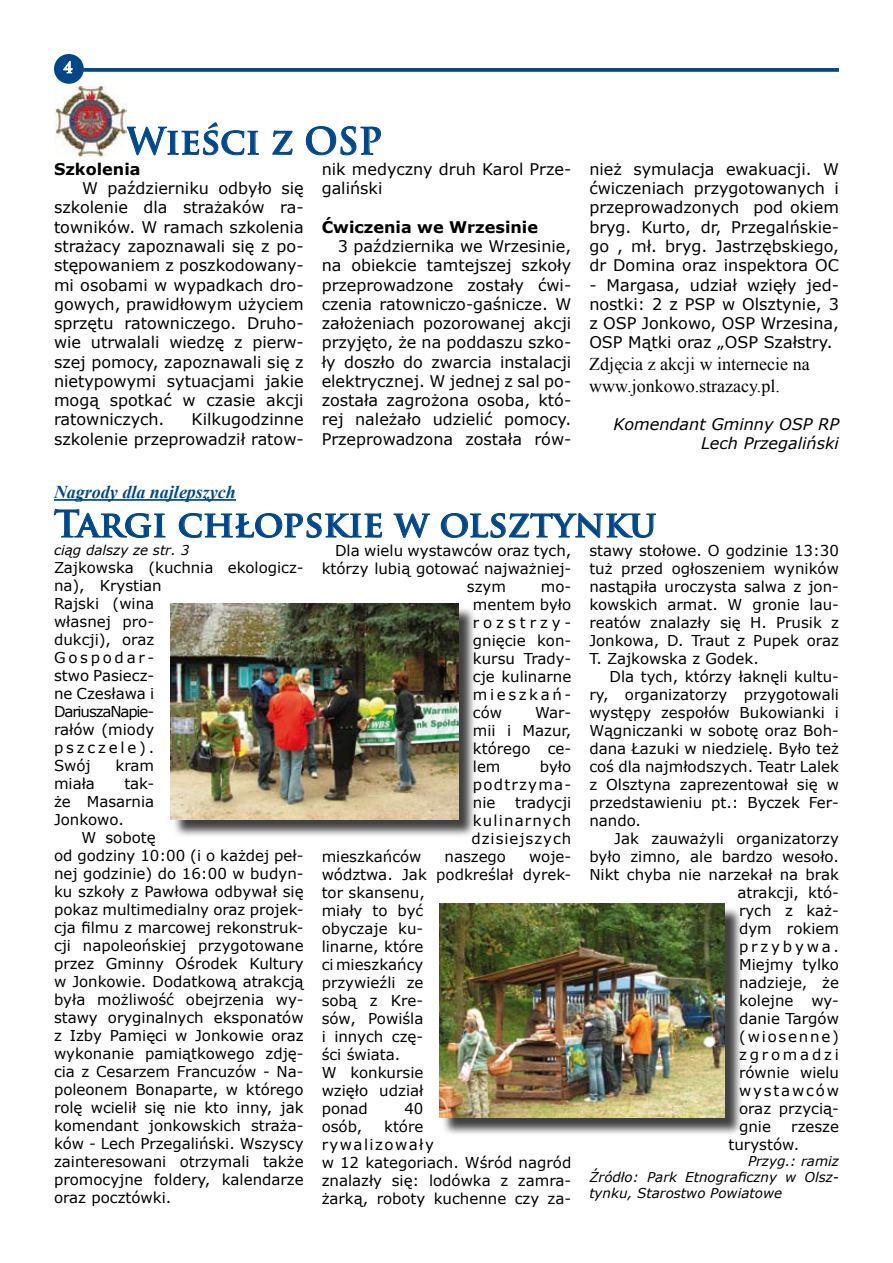
<style>
.page{position:relative;width:893px;height:1263px;background:#fff}
.page>*{position:absolute;margin:0;border:0;box-sizing:border-box;transform-origin:0 0}
.t1{font:700 36px "Trajan Pro";color:#00478a}
.t2{font:18px/21.6px "Times New Roman";color:#000}
.t3{font:italic 700 18px "Times New Roman";color:#00478a}
.t4{font:16.05px/19.2px "Verdana";color:#000;text-align:justify}
.t5{font:italic 16.05px/19.2px "Verdana";color:#000;text-align:right}
.t6{font:700 16.05px "Verdana";color:#000}
.t7{font:15px/18px "Verdana";color:#000;text-align:justify}
.t8{font:15px "Verdana";letter-spacing:.12em;color:#000}
.t9{font:15px "Verdana";letter-spacing:.19em;color:#000}
.t10{font:15px "Verdana";letter-spacing:.185em;color:#000}
.t11{font:700 15px "Trajan Pro";color:#fff}
.t12{font:italic 13.5px/16.2px "Verdana";color:#000;text-align:justify}
</style>
<div class="page">
<div style="left:56px;top:56px;width:26px;height:26px;background:#00478a;border-radius:50%"></div>
<svg style="left:63px;top:61px;width:10px;height:13px"></svg>
<div style="left:54px;top:54px;width:30px;height:30px;border:4px solid #00478a;border-radius:50%"></div>
<svg style="left:83px;top:68px;width:756px;height:4px;background:#0f5291"></svg>
<hr style="left:54px;top:499px;width:182px;height:2px;background:#00478a">
<svg style="left:54px;top:509px;width:112px;height:29px"></svg>
<svg style="left:179px;top:513px;width:203px;height:25px"></svg>
<svg style="left:393px;top:513px;width:38px;height:25px"></svg>
<svg style="left:441px;top:513px;width:215px;height:25px"></svg>
<svg style="left:126px;top:122px;width:133px;height:34px"></svg>
<svg style="left:272px;top:130px;width:21px;height:25px"></svg>
<svg style="left:306px;top:126px;width:75px;height:30px"></svg>
<img style="left:54px;top:87px;width:72px;height:70px">
<div style="left:172px;top:606px;width:305px;height:232px;background:#000;opacity:.75"></div>
<img style="left:170px;top:604px;width:288px;height:216px">
<div style="left:442px;top:906px;width:301px;height:230px;background:#000;opacity:.75"></div>
<img style="left:439px;top:904px;width:285px;height:213px">
<p class="t11" style="left:63px;top:58px;width:10px">4</p>
<h1 class="t1" style="left:126px;top:119px;width:257px">Wieści z OSP</h1>
<p class="t6" style="left:54px;top:159px;width:88px">Szkolenia</p>
<p class="t4" style="left:54px;top:179px;width:251px;text-indent:28px">W październiku odbyło się szkolenie dla strażaków ra&shy;towników. W ramach szkolenia strażacy zapoznawali się z po&shy;stępowaniem z poszkodowany&shy;mi osobami w wypadkach dro&shy;gowych, prawidłowym użyciem sprzętu ratowniczego. Druho&shy;wie utrwalali wiedzę z pierw&shy;szej pomocy, zapoznawali się z nietypowymi sytuacjami jakie mogą spotkać w czasie akcji ratowniczych.</p>
<p class="t4" style="left:54px;top:410px;width:251px;text-align:right">Kilkugodzinne<br>szkolenie przeprowadził ratow-</p>
<p class="t4" style="left:322px;top:160px;width:251px">nik medyczny druh Karol Prze&shy;galiński</p>
<p class="t6" style="left:322px;top:217px;width:218px">Ćwiczenia we Wrzesinie</p>
<p class="t4" style="left:322px;top:237px;width:251px;text-indent:16px">3 października we Wrzesinie, na obiekcie tamtejszej szkoły przeprowadzone zostały ćwi&shy;czenia ratowniczo-gaśnicze. W założeniach pozorowanej akcji przyjęto, że na poddaszu szko&shy;ły doszło do zwarcia instalacji elektrycznej. W jednej z sal po&shy;została zagrożona osoba, któ&shy;rej należało udzielić pomocy.<br>Przeprowadzona została rów-</p>
<p class="t4" style="left:589px;top:160px;width:251px">nież symulacja ewakuacji. W ćwiczeniach przygotowanych i przeprowadzonych pod okiem bryg. Kurto, dr, Przegalńskie&shy;go , mł. bryg. Jastrzębskiego, dr Domina oraz inspektora OC</p>
<p class="t4" style="left:589px;top:275px;width:251px">- Margasa, udział wzięły jed&shy;nostki: 2 z PSP w Olsztynie, 3 z OSP Jonkowo, OSP Wrzesina, OSP Mątki oraz „OSP Szałstry.</p>
<p class="t2" style="left:589px;top:353px;width:222px">Zdjęcia z akcji w internecie na www.jonkowo.strazacy.pl.</p>
<p class="t5" style="left:613px;top:415px;width:227px">Komendant Gminny OSP RP<br>Lech Przegaliński</p>
<p class="t3" style="left:54px;top:479px;width:183px">Nagrody dla najlepszych</p>
<h1 class="t1" style="left:54px;top:501px;width:604px">Targi chłopskie w olsztynku</h1>
<p class="t12" style="left:54px;top:542px;width:137px">ciąg dalszy ze str. 3</p>
<p class="t7" style="left:54px;top:558px;width:251px;text-align:left">Zajkowska (kuchnia ekologicz&shy;na), Krystian<br>Rajski (wina<br>własnej pro-<br>dukcji), oraz<br>Gospodar-<br>stwo Pasiecz-<br>ne Czesława i<br>Dariusza Napie-<br>rałów (miody<br>pszczele).<br>Swój</p>
<p class="t7" style="left:116px;top:756px;width:40px">kram</p>
<p class="t7" style="left:54px;top:774px;width:102px;text-indent:70px">tak&shy;że Masarnia Jonkowo.</p>
<p class="t7" style="left:54px;top:828px;width:251px;text-align:left;text-indent:27px">W sobotę<br>od godziny 10:00 (i o każdej peł&shy;nej godzinie) do 16:00 w budyn&shy;ku szkoły z Pawłowa odbywał się pokaz multimedialny oraz projek&shy;cja filmu z marcowej rekonstruk&shy;cji napoleońskiej przygotowane przez Gminny Ośrodek Kultury w Jonkowie. Dodatkową atrakcją była możliwość obejrzenia wy&shy;stawy oryginalnych eksponatów z Izby Pamięci w Jonkowie oraz wykonanie pamiątkowego zdję&shy;cia z Cesarzem Francuzów - Na&shy;poleonem Bonaparte, w którego rolę wcielił się nie kto inny, jak komendant jonkowskich straża&shy;ków - Lech Przegaliński. Wszyscy zainteresowani otrzymali także promocyjne foldery, kalendarze oraz pocztówki.</p>
<p class="t7" style="left:54px;top:774px;width:42px">miała</p>
<p class="t7" style="left:335px;top:541px;width:238px">Dla wielu wystawców oraz tych,</p>
<p class="t7" style="left:322px;top:559px;width:251px">którzy lubią gotować najważniej-</p>
<p class="t7" style="left:467px;top:577px;width:41px">szym</p>
<p class="t7" style="left:473px;top:577px;width:100px;text-indent:68px">mo&shy;mentem było rozstrzy&shy;gnięcie kon&shy;kursu Trady&shy;cje kulinarne mieszkań&shy;ców</p>
<p class="t7" style="left:473px;top:703px;width:100px;text-indent:62px">War&shy;mii i Mazur, którego ce&shy;lem</p>
<p class="t7" style="left:473px;top:757px;width:100px;text-indent:67px">było podtrzyma&shy;nie</p>
<p class="t7" style="left:471px;top:793px;width:101px;text-indent:44px">tradycji kulinarnych dzisiejszych</p>
<p class="t7" style="left:322px;top:847px;width:101px">mieszkańców</p>
<p class="t7" style="left:445px;top:847px;width:63px">naszego</p>
<p class="t7" style="left:322px;top:847px;width:251px;text-align:left;text-indent:207px">woje&shy;wództwa. Jak podkreślał dyrek&shy;tor skansenu,<br>miały to być<br>obyczaje ku-<br>linarne, które<br>ci mieszkańcy<br>przywieźli ze<br>sobą z Kre-<br>sów, Powiśla<br>i innych czę-<br>ści świata.<br>W konkursie<br>wzięło udział<br>ponad</p>
<p class="t7" style="left:404px;top:1099px;width:21px">40</p>
<p class="t7" style="left:322px;top:1117px;width:251px;text-align:left;text-indent:62px">które<br>rywalizowały<br>w 12 kategoriach. Wśród nagród znalazły się: lodówka z zamra&shy;żarką, roboty kuchenne czy za-</p>
<p class="t7" style="left:322px;top:1117px;width:42px">osób,</p>
<p class="t7" style="left:589px;top:541px;width:251px">stawy stołowe. O godzinie 13:30 tuż przed ogłoszeniem wyników nastąpiła uroczysta salwa z jon&shy;kowskich armat. W gronie lau&shy;reatów znalazły się H. Prusik z Jonkowa, D. Traut z Pupek oraz T. Zajkowska z Godek.</p>
<p class="t7" style="left:589px;top:667px;width:251px;text-indent:20px">Dla tych, którzy łaknęli kultu&shy;ry, organizatorzy przygotowali występy zespołów Bukowianki i Wągniczanki w sobotę oraz Boh&shy;dana Łazuki w niedzielę. Było też coś dla najmłodszych. Teatr Lalek z Olsztyna zaprezentował się w przedstawieniu pt.: Byczek Fer&shy;nando.</p>
<p class="t7" style="left:614px;top:829px;width:226px">Jak zauważyli organizatorzy</p>
<p class="t7" style="left:589px;top:847px;width:251px">było zimno, ale bardzo wesoło.</p>
<p class="t7" style="left:589px;top:865px;width:251px">Nikt chyba nie narzekał na brak</p>
<p class="t7" style="left:738px;top:883px;width:103px">atrakcji, któ-</p>
<p class="t7" style="left:739px;top:901px;width:101px">rych z każ-</p>
<p class="t7" style="left:739px;top:919px;width:101px">dym rokiem</p>
<p class="t9" style="left:739px;top:937px;width:101px">przybywa.</p>
<p class="t7" style="left:739px;top:955px;width:101px">Miejmy tylko</p>
<p class="t7" style="left:739px;top:973px;width:101px">nadzieje, że</p>
<p class="t7" style="left:739px;top:991px;width:101px">kolejne wy-</p>
<p class="t7" style="left:739px;top:1009px;width:101px">danie Targów</p>
<p class="t8" style="left:739px;top:1027px;width:101px">(wiosenne)</p>
<p class="t10" style="left:739px;top:1045px;width:101px">zgromadzi</p>
<p class="t7" style="left:739px;top:1063px;width:101px">równie wielu</p>
<p class="t8" style="left:739px;top:1081px;width:101px">wystawców</p>
<p class="t7" style="left:739px;top:1099px;width:101px">oraz przycią-</p>
<p class="t7" style="left:739px;top:1117px;width:33px">gnie</p>
<p class="t7" style="left:729px;top:1117px;width:112px;text-indent:63px">rzesze turystów.</p>
<p class="t12" style="left:589px;top:1153px;width:251px;text-indent:159px">Przyg.: ramiz Źródło: Park Etnograficzny w Olsz&shy;tynku, Starostwo Powiatowe</p>
</div>
